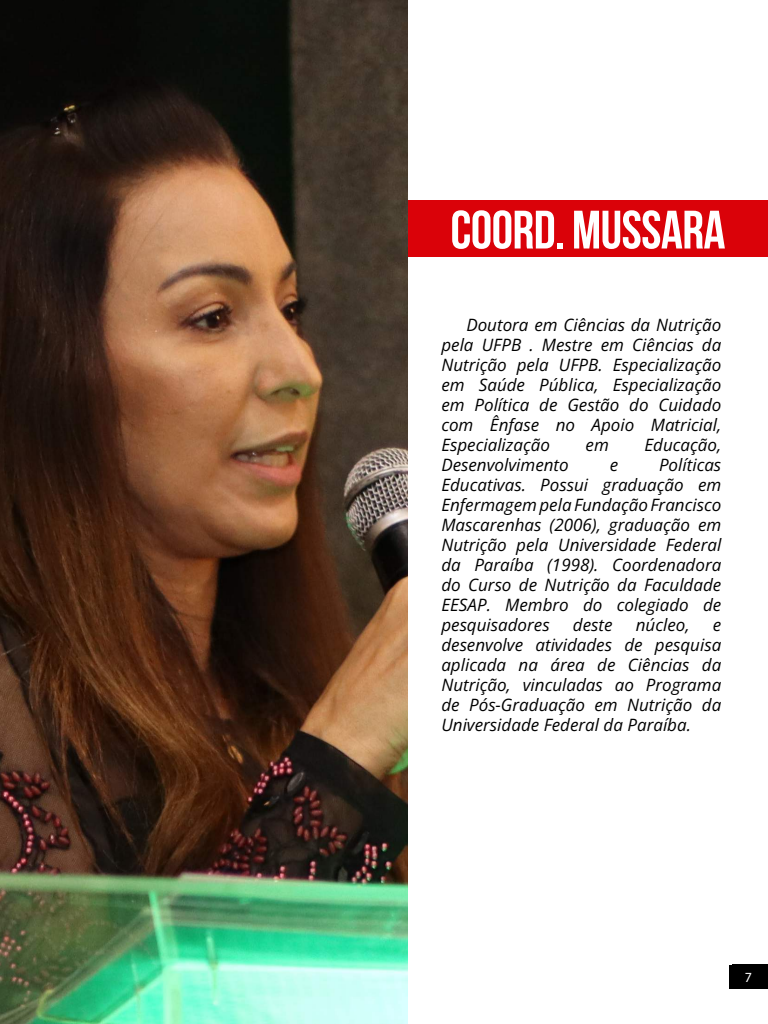
<style>
.page{position:relative;width:768px;height:1024px;background:#fff}
.page>*{position:absolute;margin:0;border:0;box-sizing:border-box;transform-origin:0 0}
.t1{font:700 54px "Bebas Neue";letter-spacing:-.01em;color:#fff}
.t2{font:italic 17px/20px "Open Sans";color:#000;text-align:justify}
.t3{font:14px "Myriad Pro";color:#fff}
</style>
<div class="page">
<img style="left:0;top:0;width:408px;height:1024px">
<div style="left:408px;top:200px;width:360px;height:57px;background:#da0209"></div>
<div style="left:729px;top:965px;width:39px;height:23px;background:#000"></div>
<h1 class="t1" style="left:451px;top:200px;width:276px">COORD. MUSSARA</h1>
<p class="t2" style="left:441px;top:314px;width:282px;text-indent:25px">Doutora em Ciências da Nutrição pela UFPB . Mestre em Ciências da Nutrição pela UFPB. Especialização em Saúde Pública, Especialização em Política de Gestão do Cuidado com Ênfase no Apoio Matricial, Especialização</p>
<p class="t2" style="left:586px;top:434px;width:25px">em</p>
<p class="t2" style="left:645px;top:434px;width:78px">Educação,</p>
<p class="t2" style="left:441px;top:454px;width:282px;text-indent:218px">Políticas Educativas. Possui graduação em Enfermagem pela Fundação Francisco Mascarenhas (2006), graduação em Nutrição pela Universidade Federal da Paraíba (1998). Coordenadora do Curso de Nutrição da Faculdade EESAP. Membro do colegiado de pesquisadores</p>
<p class="t2" style="left:441px;top:454px;width:129px">Desenvolvimento</p>
<p class="t2" style="left:610px;top:454px;width:10px">e</p>
<p class="t2" style="left:573px;top:614px;width:41px">deste</p>
<p class="t2" style="left:636px;top:614px;width:55px">núcleo,</p>
<p class="t2" style="left:441px;top:614px;width:281px;text-indent:272px">e desenvolve atividades de pesquisa aplicada na área de Ciências da Nutrição, vinculadas ao Programa de Pós-Graduação em Nutrição da Universidade Federal da Paraíba.</p>
<p class="t3" style="left:745px;top:968px;width:9px">7</p>
</div>
